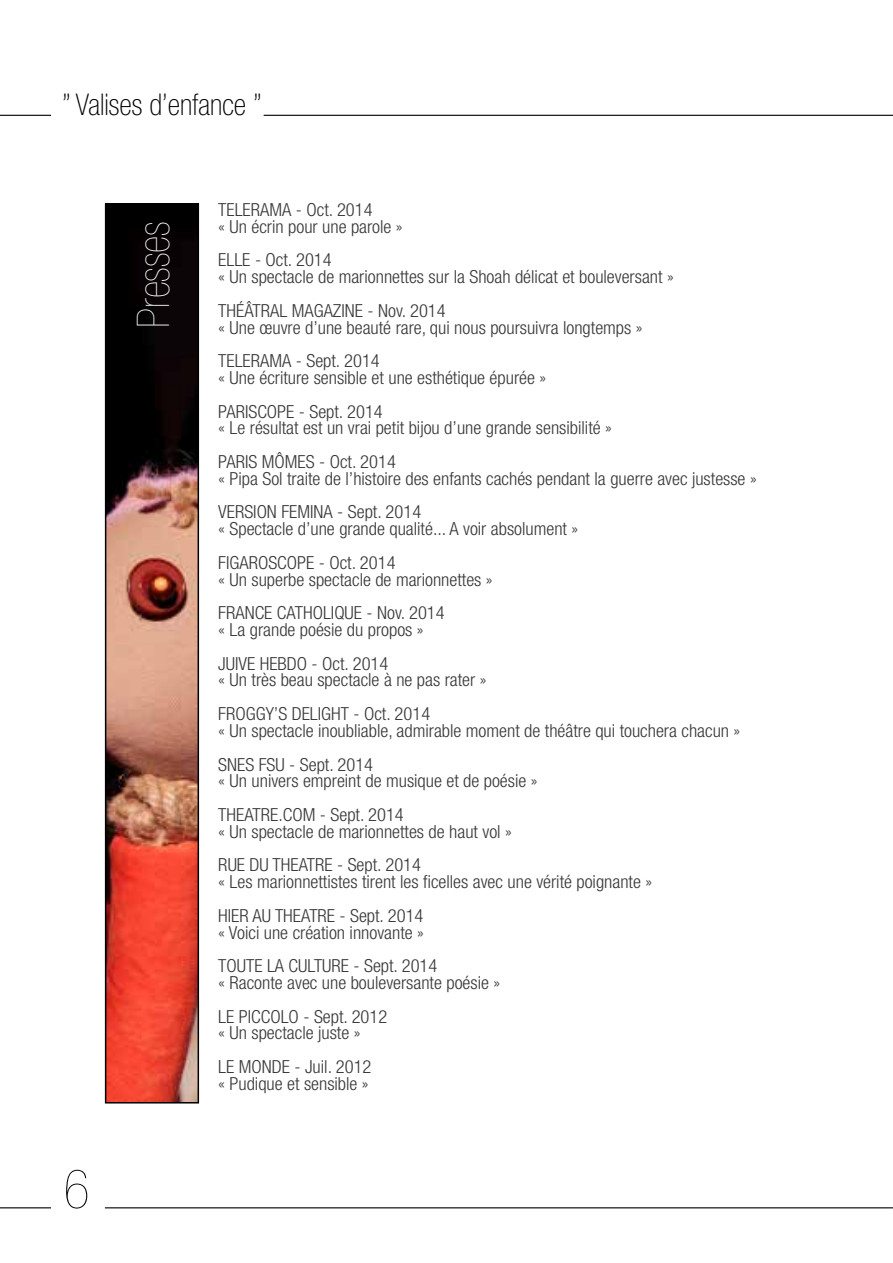
<style>
.page{position:relative;width:893px;height:1263px;background:#fff}
.page>*{position:absolute;margin:0;border:0;box-sizing:border-box;transform-origin:0 0}
.t1{font:200 condensed 53.85px "Helvetica Neue LT Std";color:#000}
.t2{font:200 condensed 45px "Helvetica Neue LT Std";letter-spacing:-.005em;color:#fff}
.t3{font:100 condensed 30px "Helvetica Neue LT Std";color:#000}
.t4{font:300 condensed 18px/16.8px "Helvetica Neue LT Std";color:#393636}
</style>
<div class="page">
<img style="left:108px;top:206px;width:88px;height:894px">
<div style="left:105px;top:203px;width:94px;height:900px;border:2px solid #000"></div>
<hr style="left:0;top:115px;width:51px;height:1px;background:#000">
<hr style="left:0;top:1207px;width:51px;height:1px;background:#000">
<hr style="left:264px;top:115px;width:629px;height:1px;background:#000">
<hr style="left:105px;top:1207px;width:788px;height:1px;background:#000">
<h3 class="t3" style="left:62px;top:88px;width:202px">” Valises d’enfance ”</h3>
<h1 class="t1" style="left:64px;top:1159px;width:27px">6</h1>
<h2 class="t2" style="left:129px;top:328px;width:108px;rotate:-90deg">Presses</h2>
<p class="t4" style="left:218px;top:201px;width:186px">TELERAMA - Oct. 2014<br>« Un écrin pour une parole »</p>
<p class="t4" style="left:218px;top:252px;width:457px">ELLE - Oct. 2014<br>« Un spectacle de marionnettes sur la Shoah délicat et bouleversant »</p>
<p class="t4" style="left:218px;top:302px;width:426px">THÉÂTRAL MAGAZINE - Nov. 2014<br>« Une œuvre d’une beauté rare, qui nous poursuivra longtemps »</p>
<p class="t4" style="left:218px;top:352px;width:329px">TELERAMA - Sept. 2014<br>« Une écriture sensible et une esthétique épurée »</p>
<p class="t4" style="left:218px;top:403px;width:10px">PARISCOPE</p>
<p class="t4" style="left:218px;top:403px;width:395px;text-indent:81px">- Sept. 2014<br>« Le résultat est un vrai petit bijou d’une grande sensibilité »</p>
<p class="t4" style="left:218px;top:453px;width:9px">PARIS</p>
<p class="t4" style="left:218px;top:453px;width:540px;text-indent:44px">MÔMES - Oct. 2014<br>« Pipa Sol traite de l’histoire des enfants cachés pendant la guerre avec justesse »</p>
<p class="t4" style="left:218px;top:504px;width:18px">VERSION</p>
<p class="t4" style="left:218px;top:504px;width:362px;text-indent:63px">FEMINA - Sept. 2014<br>« Spectacle d’une grande qualité... A voir absolument »</p>
<p class="t4" style="left:218px;top:554px;width:18px">FIGAROSCOPE</p>
<p class="t4" style="left:218px;top:554px;width:276px;text-align:center">- Oct. 2014<br>« Un superbe spectacle de marionnettes »</p>
<p class="t4" style="left:218px;top:604px;width:18px">FRANCE</p>
<p class="t4" style="left:277px;top:604px;width:10px">CATHO</p>
<p class="t4" style="left:323px;top:604px;width:17px">LIQUE</p>
<p class="t4" style="left:218px;top:604px;width:228px;text-indent:148px">- Nov. 2014 « La grande poésie du propos »</p>
<p class="t4" style="left:218px;top:655px;width:270px">JUIVE HEBDO - Oct. 2014<br>« Un très beau spectacle à ne pas rater »</p>
<p class="t4" style="left:218px;top:705px;width:19px">FROGG</p>
<p class="t4" style="left:266px;top:705px;width:61px">Y’S DELIGHT</p>
<p class="t4" style="left:218px;top:705px;width:524px;text-indent:135px">- Oct. 2014<br>« Un spectacle inoubliable, admirable moment de théâtre qui touchera chacun »</p>
<p class="t4" style="left:218px;top:756px;width:10px">SNES</p>
<p class="t4" style="left:218px;top:756px;width:321px;text-indent:40px">FSU - Sept. 2014<br>« Un univers empreint de musique et de poésie »</p>
<p class="t4" style="left:218px;top:806px;width:10px">THEATRE</p>
<p class="t4" style="left:218px;top:806px;width:295px;text-indent:60px">.COM - Sept. 2014<br>« Un spectacle de marionnettes de haut vol »</p>
<p class="t4" style="left:218px;top:856px;width:10px">RUE</p>
<p class="t4" style="left:250px;top:856px;width:33px">DU THEATRE</p>
<p class="t4" style="left:218px;top:856px;width:435px;text-indent:119px">- Sept. 2014<br>« Les marionnettistes tirent les ficelles avec une vérité poignante »</p>
<p class="t4" style="left:218px;top:907px;width:9px">HIER</p>
<p class="t4" style="left:253px;top:907px;width:32px">AU THEATRE</p>
<p class="t4" style="left:218px;top:907px;width:207px;text-align:right">- Sept. 2014<br>« Voici une création innovante »</p>
<p class="t4" style="left:218px;top:957px;width:10px">TOUTE</p>
<p class="t4" style="left:267px;top:957px;width:57px">LA CU LTURE</p>
<p class="t4" style="left:218px;top:957px;width:284px;text-indent:135px">- Sept. 2014<br>« Raconte avec une bouleversante poésie »</p>
<p class="t4" style="left:218px;top:1008px;width:30px">LE PICCO</p>
<p class="t4" style="left:218px;top:1008px;width:171px;text-indent:62px">LO - Sept. 2012 « Un spectacle juste »</p>
<p class="t4" style="left:218px;top:1058px;width:155px">LE MONDE - Juil. 2012 « Pudique et sensible »</p>
</div>
